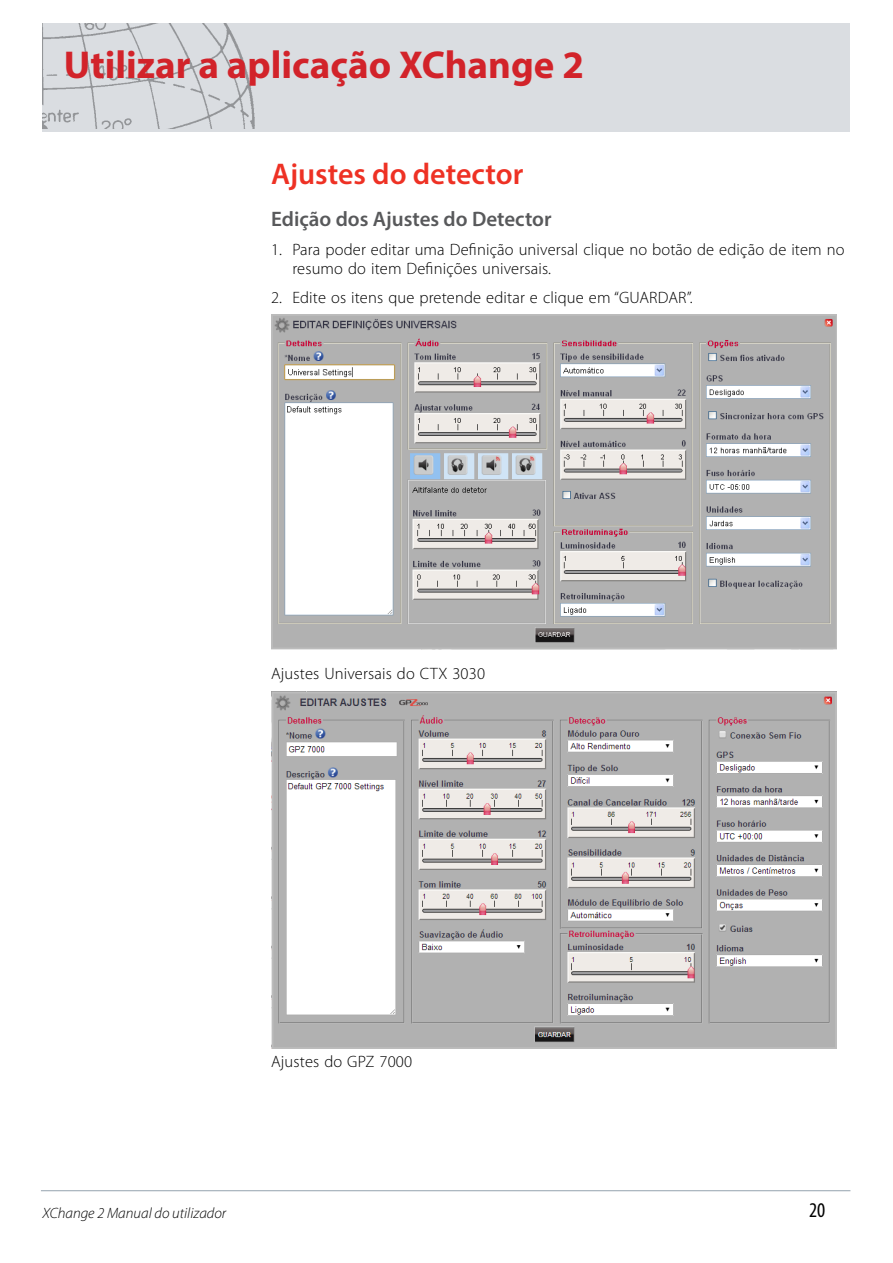
<style>
.page{position:relative;width:893px;height:1263px;background:#fff}
.page>*{position:absolute;margin:0;border:0;box-sizing:border-box;transform-origin:0 0}
.t1{font:700 39px "Myriad Pro";color:#d2232a}
.t2{font:600 30px "Myriad Pro";color:#ee3124}
.t3{font:600 21px "Myriad Pro";color:#58595b}
.t4{font:condensed 21px "Myriad Pro";color:#000}
.t5{font:300 16.5px/19.8px "Myriad Pro";letter-spacing:.01em;color:#000}
.t6{font:italic 300 15px "Myriad Pro";color:#000}
</style>
<div class="page">
<div style="left:43px;top:23px;width:807px;height:109px;background:#dadde1"></div>
<img style="left:43px;top:23px;width:211px;height:106px">
<hr style="left:41px;top:1190px;width:809px;height:1px;background:#a0adb7">
<img style="left:271px;top:314px;width:566px;height:336px">
<img style="left:271px;top:691px;width:566px;height:358px">
<h1 class="t1" style="left:64px;top:40px;width:522px">Utilizar a aplicação XChange 2</h1>
<h2 class="t2" style="left:271px;top:155px;width:254px">Ajustes do detector</h2>
<p class="t3" style="left:271px;top:206px;width:282px">Edição dos Ajustes do Detector</p>
<p class="t5" style="left:292px;top:239px;width:554px;text-indent:-21px">1. Para poder editar uma Definição universal clique no botão de edição de item no resumo do item Definições universais.</p>
<p class="t5" style="left:271px;top:288px;width:423px">2. Edite os itens que pretende editar e clique em “GUARDAR”.</p>
<p class="t5" style="left:271px;top:664px;width:216px">Ajustes Universais do CTX 3030</p>
<p class="t5" style="left:271px;top:1052px;width:143px">Ajustes do GPZ 7000</p>
<p class="t6" style="left:43px;top:1205px;width:185px">XChange 2 Manual do utilizador</p>
<p class="t4" style="left:809px;top:1197px;width:18px">20</p>
</div>
